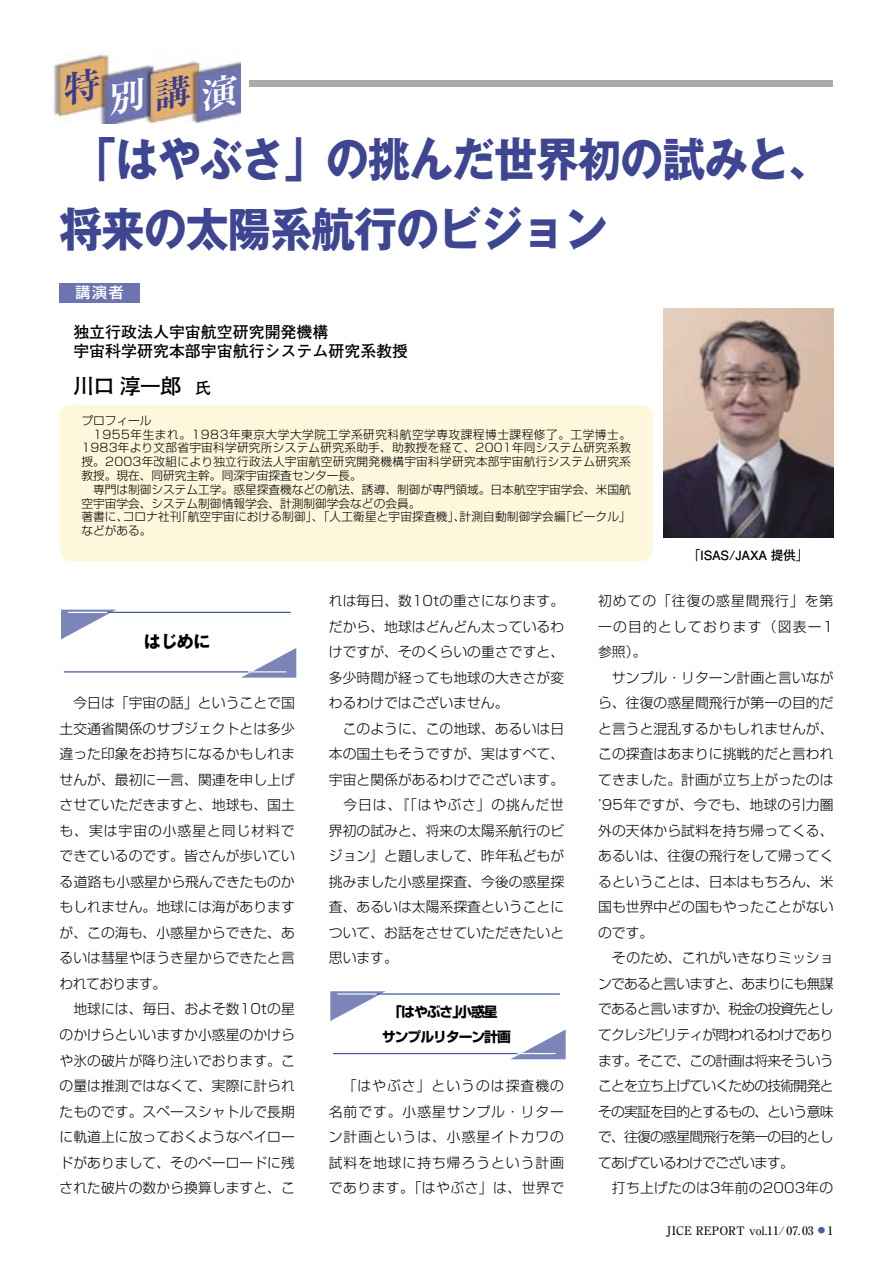
<style>
.page{position:relative;width:893px;height:1263px;background:#fff}
.page>*{position:absolute;margin:0;border:0;box-sizing:border-box;transform-origin:0 0}
.本文{font:700 46.8px/70.2px "Gothic MB101 Pro";letter-spacing:-.025em;color:#3e4692;scale:.92 1}
.本文-2{font:700 21.3px "Futo Go B101 Pro";color:#000}
.小見出し{font:700 16.95px "Gothic MB101 Pro";color:#000}
.本文-3{font:700 15.9px "Futo Go B101 Pro";color:#000}
.t1{font:500 14.85px "Shin Go Pro";color:#fff}
.本文-4{font:300 13.8px/25.5px "Shin Go Pro";color:#000;text-align:justify}
.小見出し-2{font:700 13.8px "Shin Go Pro";letter-spacing:-.075em;color:#000}
.CP{font:700 12.75px "Futo Go B101 Pro";letter-spacing:-.025em;color:#000}
.本文-5{font:300 11.7px/13.8px "Shin Go Pro";color:#000}
.ノーマル{font:500 11.7px "Ryumin Pro";color:#000}
.s1{font-size:15.9px}
.s2{font-size:7.5px;color:#495e9f}
</style>
<div class="page">
<img style="left:663px;top:308px;width:170px;height:230px">
<div style="left:60px;top:284px;width:80px;height:19px;background:#6d75b1"></div>
<div style="left:60px;top:405px;width:593px;height:156px;background:#fdf7db"></div>
<svg style="left:61px;top:610px;width:55px;height:29px"></svg>
<svg style="left:241px;top:648px;width:55px;height:30px"></svg>
<hr style="left:64px;top:671px;width:222px;height:1px;background:#495e9f">
<hr style="left:248px;top:671px;width:38px;height:1px;background:#fff">
<hr style="left:68px;top:612px;width:223px;height:1px;background:#495e9f">
<hr style="left:68px;top:612px;width:39px;height:1px;background:#fff">
<svg style="left:330px;top:991px;width:56px;height:30px"></svg>
<svg style="left:510px;top:1029px;width:56px;height:30px"></svg>
<hr style="left:333px;top:1053px;width:223px;height:1px;background:#495e9f">
<hr style="left:517px;top:1053px;width:39px;height:1px;background:#fff">
<hr style="left:337px;top:993px;width:223px;height:2px;background:#495e9f">
<hr style="left:337px;top:993px;width:40px;height:2px;background:#fff">
<div style="left:249px;top:81px;width:584px;height:6px;background:#aaa"></div>
<img style="left:54px;top:53px;width:187px;height:70px">
<svg style="left:65px;top:65px;width:35px;height:41px"></svg>
<svg style="left:111px;top:72px;width:126px;height:44px"></svg>
<p class="本文" style="left:60px;top:119px;width:841px">「はやぶさ」の挑んだ世界初の試みと、将来の太陽系航行のビジョン</p>
<p class="t1" style="left:76px;top:281px;width:50px">講演者</p>
<p class="本文-3" style="left:73px;top:320px;width:257px">独立行政法人宇宙航空研究開発機構</p>
<p class="本文-3" style="left:73px;top:339px;width:336px">宇宙科学研究本部宇宙航行システム研究系教授</p>
<p class="本文-2" style="left:73px;top:369px;width:140px">川口 淳一郎<span class="s1">　氏</span></p>
<p class="本文-5" style="left:81px;top:412px;width:72px">プロフィール</p>
<p class="本文-5" style="left:81px;top:426px;width:551px;text-align:justify;text-indent:12px">1955年生まれ。1983年東京大学大学院工学系研究科航空学専攻課程博士課程修了。工学博士。1983年より文部省宇宙科学研究所システム研究系助手、助教授を経て、2001年同システム研究系教授。2003年改組により独立行政法人宇宙航空研究開発機構宇宙科学研究本部宇宙航行システム研究系教授。現在、同研究主幹。同深宇宙探査センター長。</p>
<p class="本文-5" style="left:81px;top:481px;width:551px;text-indent:12px">専門は制御システム工学。惑星探査機などの航法、誘導、制御が専門領域。日本航空宇宙学会、米国航空宇宙学会、システム制御情報学会、計測制御学会などの会員。</p>
<p class="本文-5" style="left:81px;top:509px;width:551px">著書に、コロナ社刊「航空宇宙における制御」、「人工衛星と宇宙探査機」、計測自動制御学会編「ビークル」などがある。</p>
<p class="CP" style="left:688px;top:545px;width:122px">「ISAS/JAXA 提供」</p>
<p class="小見出し" style="left:144px;top:627px;width:68px">はじめに</p>
<p class="本文-4" style="left:60px;top:689px;width:237px;text-indent:14px">今日は「宇宙の話」ということで国土交通省関係のサブジェクトとは多少違った印象をお持ちになるかもしれませんが、最初に一言、関連を申し上げさせていただきますと、地球も、国土も、実は宇宙の小惑星と同じ材料でできているのです。皆さんが歩いている道路も小惑星から飛んできたものかもしれません。地球には海がありますが、この海も、小惑星からできた、あるいは彗星やほうき星からできたと言われております。</p>
<p class="本文-4" style="left:60px;top:995px;width:237px;text-indent:14px">地球には、毎日、およそ数10tの星のかけらといいますか小惑星のかけらや氷の破片が降り注いでおります。この量は推測ではなくて、実際に計られたものです。スペースシャトルで長期に軌道上に放っておくようなペイロードがありまして、そのペーロードに残された破片の数から換算しますと、こ</p>
<p class="本文-4" style="left:329px;top:586px;width:237px">れは毎日、数10tの重さになります。だから、地球はどんどん太っているわけですが、そのくらいの重さですと、多少時間が経っても地球の大きさが変わるわけではございません。</p>
<p class="本文-4" style="left:329px;top:714px;width:237px;text-indent:14px">このように、この地球、あるいは日本の国土もそうですが、実はすべて、宇宙と関係があるわけでございます。　今日は、『「はやぶさ」の挑んだ世界初の試みと、将来の太陽系航行のビジョン』と題しまして、昨年私どもが挑みました小惑星探査、今後の惑星探査、あるいは太陽系探査ということについて、お話をさせていただきたいと思います。</p>
<p class="小見出し-2" style="left:388px;top:1000px;width:111px">「はやぶさ」小惑星</p>
<p class="小見出し-2" style="left:382px;top:1026px;width:130px">サンプルリターン計画</p>
<p class="本文-4" style="left:329px;top:1071px;width:237px;text-indent:14px">「はやぶさ」というのは探査機の名前です。小惑星サンプル・リターン計画というは、小惑星イトカワの試料を地球に持ち帰ろうという計画であります。「はやぶさ」は、世界で</p>
<p class="本文-4" style="left:598px;top:586px;width:237px">初めての「往復の惑星間飛行」を第一の目的としております（図表ー1参照）。</p>
<p class="本文-4" style="left:598px;top:663px;width:237px;text-indent:14px">サンプル・リターン計画と言いながら、往復の惑星間飛行が第一の目的だと言うと混乱するかもしれませんが、この探査はあまりに挑戦的だと言われてきました。計画が立ち上がったのはʼ95年ですが、今でも、地球の引力圏外の天体から試料を持ち帰ってくる、あるいは、往復の飛行をして帰ってくるということは、日本はもちろん、米国も世界中どの国もやったことがないのです。</p>
<p class="本文-4" style="left:598px;top:944px;width:237px;text-indent:14px">そのため、これがいきなりミッションであると言いますと、あまりにも無謀であると言いますか、税金の投資先としてクレジビリティが問われるわけであります。そこで、この計画は将来そういうことを立ち上げていくための技術開発とその実証を目的とするもの、という意味で、往復の惑星間飛行を第一の目的としてあげているわけでございます。</p>
<p class="本文-4" style="left:612px;top:1173px;width:223px">打ち上げたのは3年前の2003年の</p>
<p class="ノーマル" style="left:666px;top:1221px;width:168px">JICE REPORT vol.11/07.03 <span class="s2">●</span> 1</p>
</div>
